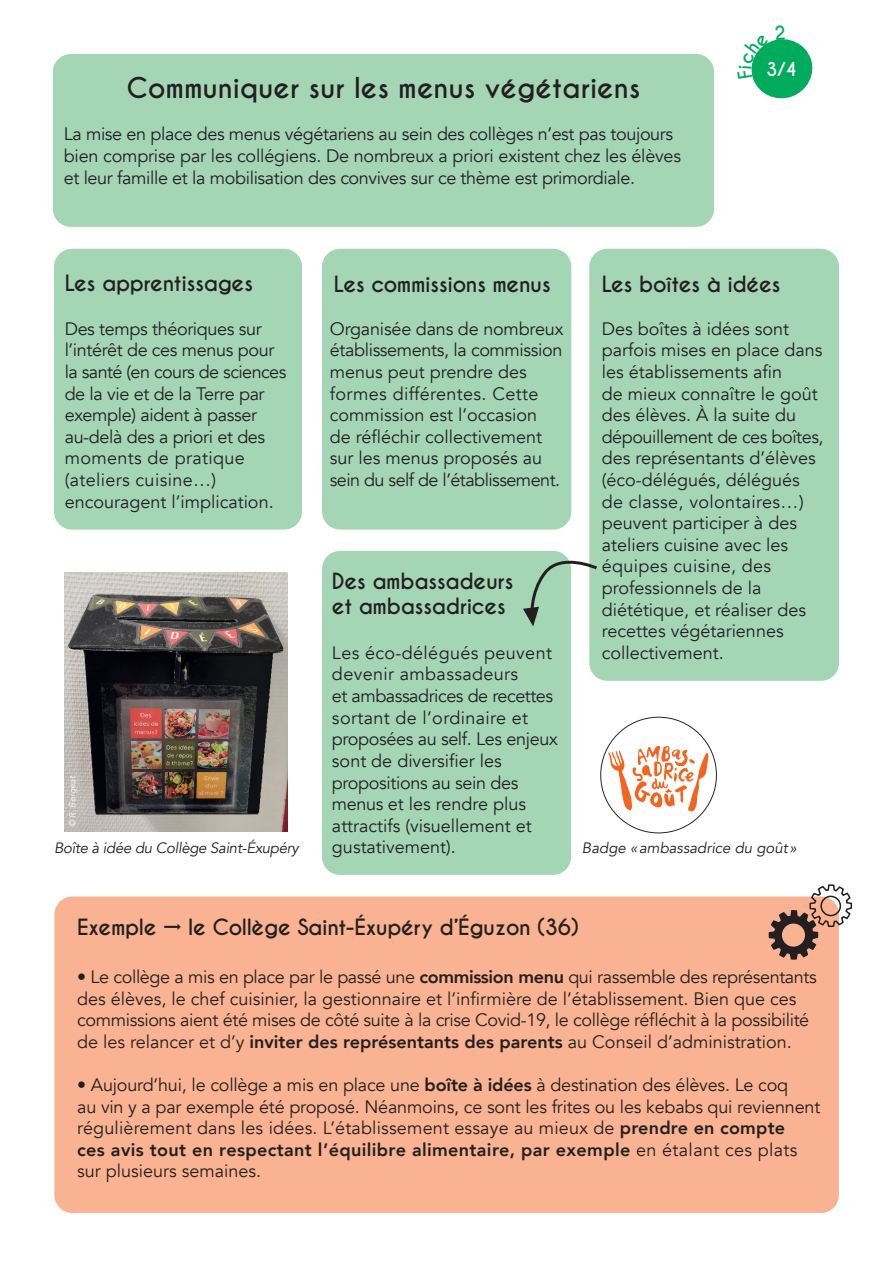
<style>
.page{position:relative;width:893px;height:1263px;background:#fff}
.page>*{position:absolute;margin:0;border:0;box-sizing:border-box;transform-origin:0 0}
.t1{font:700 27px "Caviar Dreams";color:#231f20}
.t2{font:700 21px/25.2px "Caviar Dreams";letter-spacing:-.02em;color:#231f20}
.t3{font:18px/21.6px "Avenir";color:#231f20}
.t4{font:18px/21.6px "Avenir";letter-spacing:-.02em;color:#231f20}
.t5{font:700 18px "Caviar Dreams";color:#fff}
.t6{font:italic 15px "Avenir";letter-spacing:-.02em;color:#231f20}
.t7{font:italic 15px "Avenir";color:#231f20}
.t8{font:italic 300 9px "Avenir";color:#fff}
.s1{font-weight:800}
</style>
<div class="page">
<svg style="left:608px;top:746px;width:100px;height:66px"></svg>
<div style="left:53px;top:54px;width:661px;height:173px;background:#a4d6b5;border-radius:18px"></div>
<div style="left:54px;top:249px;width:248px;height:281px;background:#a4d6b5;border-radius:18px"></div>
<div style="left:322px;top:249px;width:249px;height:281px;background:#a4d6b5;border-radius:18px"></div>
<div style="left:589px;top:249px;width:250px;height:432px;background:#a4d6b5;border-radius:18px"></div>
<div style="left:322px;top:551px;width:249px;height:324px;background:#a4d6b5;border-radius:18px"></div>
<div style="left:54px;top:896px;width:785px;height:317px;background:#f9b392;border-radius:18px"></div>
<svg style="left:769px;top:884px;width:84px;height:76px"></svg>
<svg style="left:523px;top:552px;width:74px;height:74px"></svg>
<img style="left:65px;top:572px;width:222px;height:260px">
<svg style="left:751px;top:39px;width:62px;height:60px"></svg>
<h1 class="t1" style="left:126px;top:71px;width:516px">Communiquer sur les menus végétariens</h1>
<p class="t4" style="left:64px;top:124px;width:619px">La mise en place des menus végétariens au sein des collèges n’est pas toujours bien comprise par les collégiens. De nombreux a priori existent chez les élèves et leur famille et la mobilisation des convives sur ce thème est primordiale.</p>
<p class="t5" style="left:766px;top:58px;width:32px">3/4</p>
<p class="t2" style="left:65px;top:272px;width:190px">Les apprentissages</p>
<p class="t2" style="left:334px;top:272px;width:218px">Les commissions menus</p>
<p class="t2" style="left:602px;top:272px;width:180px">Les boîtes à idées</p>
<p class="t4" style="left:65px;top:318px;width:223px">Des temps théoriques sur l’intérêt de ces menus pour la santé (en cours de sciences de la vie et de la Terre par exemple) aident à passer au-delà des a priori et des moments de pratique (ateliers cuisine…) encouragent l’implication.</p>
<p class="t3" style="left:330px;top:318px;width:235px">Organisée dans de nombreux établissements, la commission menus peut prendre des formes différentes. Cette commission est l’occasion<br>de réfléchir collectivement sur les menus proposés au sein du self de l’établissement.</p>
<p class="t3" style="left:602px;top:318px;width:223px">Des boîtes à idées sont parfois mises en place dans les établissements afin<br>de mieux connaître le goût des élèves. À la suite du dépouillement de ces boîtes, des représentants d’élèves (éco-délégués, délégués de classe, volontaires…) peuvent participer à des ateliers cuisine avec les équipes cuisine, des professionnels de la diététique, et réaliser des recettes végétariennes collectivement.</p>
<p class="t2" style="left:332px;top:569px;width:183px">Des ambassadeurs et ambassadrices</p>
<p class="t3" style="left:332px;top:642px;width:227px">Les éco-délégués peuvent devenir ambassadeurs<br>et ambassadrices de recettes sortant de l’ordinaire et proposées au self. Les enjeux sont de diversifier les propositions au sein des menus et les rendre plus attractifs (visuellement et gustativement).</p>
<p class="t8" style="left:67px;top:827px;width:53px;rotate:-90deg">© R. Bergeat</p>
<p class="t6" style="left:54px;top:839px;width:246px">Boîte à idée du Collège Saint-Éxupéry</p>
<p class="t7" style="left:582px;top:839px;width:216px">Badge «ambassadrice du goût »</p>
<p class="t2" style="left:77px;top:914px;width:503px">Exemple → le Collège Saint-Éxupéry d’Éguzon (36)</p>
<p class="t4" style="left:77px;top:966px;width:741px">• Le collège a mis en place par le passé une <span class="s1">commission menu</span> qui rassemble des représentants des élèves, le chef cuisinier, la gestionnaire et l’infirmière de l’établissement. Bien que ces commissions aient été mises de côté suite à la crise Covid-19, le collège réfléchit à la possibilité de les relancer et d’y <span class="s1">inviter des représentants des parents</span> au Conseil d’administration.</p>
<p class="t3" style="left:77px;top:1074px;width:745px">• Aujourd’hui, le collège a mis en place une <span class="s1">boîte à idées</span> à destination des élèves. Le coq<br>au vin y a par exemple été proposé. Néanmoins, ce sont les frites ou les kebabs qui reviennent régulièrement dans les idées. L’établissement essaye au mieux de <span class="s1">prendre en compte<br>ces avis tout en respectant l’équilibre alimentaire, par exemple</span> en étalant ces plats sur plusieurs semaines.</p>
</div>
